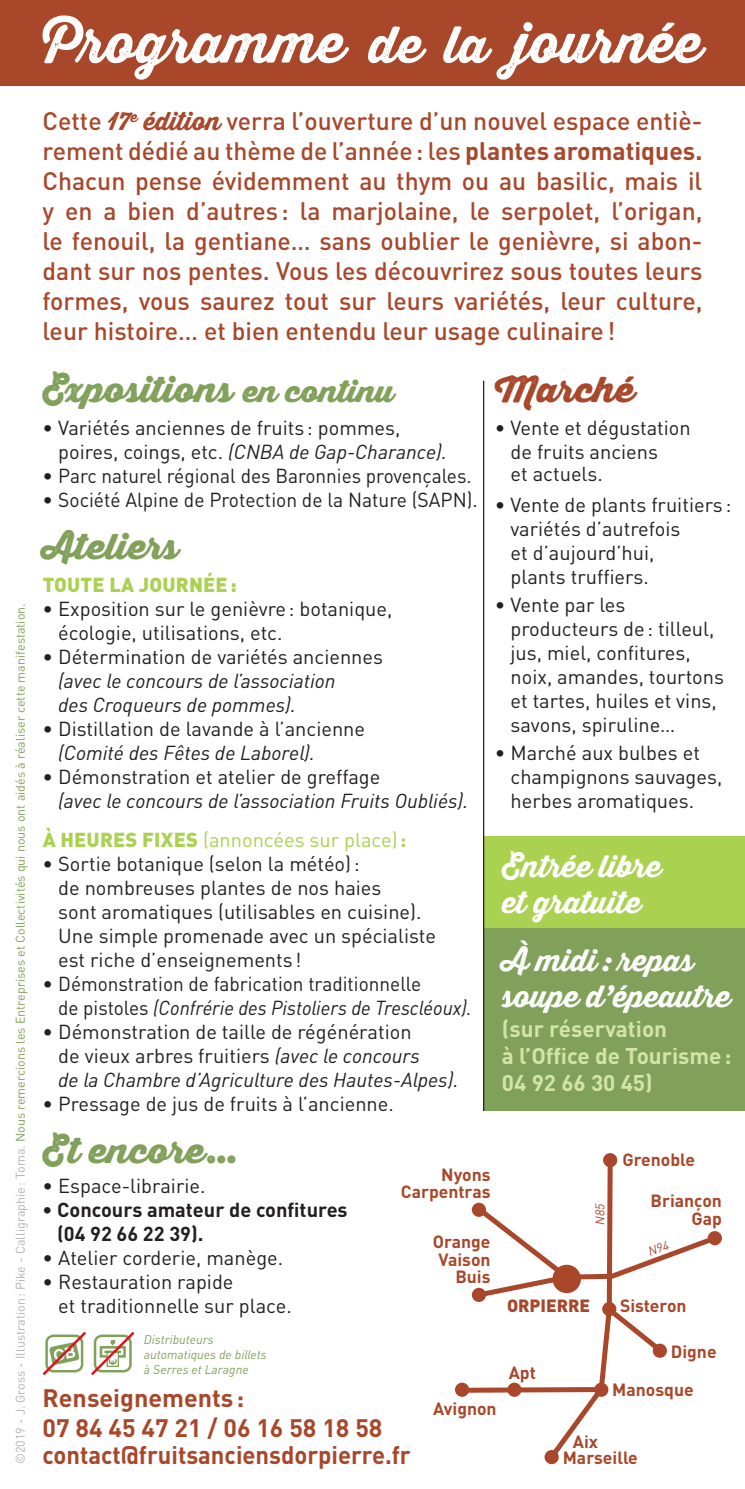
<style>
.page{position:relative;width:745px;height:1489px;background:#fff}
.page>*{position:absolute;margin:0;border:0;box-sizing:border-box;transform-origin:0 0}
.t1{font:55px "Thirsty Rough Bol";color:#fff}
.t2{font:35px "Thirsty Rough Blk";color:#81a15b}
.t3{font:35px "Thirsty Rough Blk";color:#a8472a}
.t4{font:30px/36px "Thirsty Rough Bol";color:#fff}
.t5{font:500 25px/30px "DINOT";color:#a8472a;text-align:justify}
.t6{font:700 25px/30px "DINOT";color:#a8472a}
.t7{font:700 25px "DINOT";color:#a8472a;scale:.95 1}
.t8{font:700 22.5px/27px "DINOT";color:#d3e5a6}
.t9{font:20px/24px "DINOT";color:#231f20}
.t10{font:italic 20px/24px "DIN Pro";color:#231f20}
.t11{font:italic 20px "DIN Pro";color:#231f20;scale:.95 1}
.t12{font:700 20px/24px "DINOT";color:#231f20}
.t13{font:20px "DINOT";color:#abd151}
.t14{font:900 20px "DINOT";letter-spacing:.01em;color:#abd151}
.t15{font:700 17.5px/17.5px "DINOT";color:#a8472a;text-align:right}
.t16{font:900 17.5px "DINOT";color:#a8472a}
.t17{font:12.5px "DINOT";color:#81a15b}
.t18{font:italic 12.5px/15px "DIN Pro";color:#81a15b}
.t19{font:italic 12.5px "DIN Pro";color:#a8472a}
.s1{color:#b2b3b7}
.s2{font-size:50px}
.s3{font-family:"Thirsty Rough Bol";font-weight:400}
.s4{font-weight:700}
.s5{font-size:30px}
.s6{font-family:"DINOT";font-style:normal}
.s7{font-weight:900}
.s8{font-family:"DIN Pro";font-style:italic}
</style>
<div class="page">
<div style="left:483px;top:836px;width:261px;height:92px;background:#abd151"></div>
<div style="left:483px;top:928px;width:261px;height:182px;background:#81a15b"></div>
<div style="left:0;top:0;width:744px;height:85px;background:#a8472a"></div>
<hr style="left:482px;top:380px;width:2px;height:730px;background:#231f20">
<svg style="left:42px;top:1331px;width:93px;height:45px"></svg>
<svg style="left:454px;top:1382px;width:15px;height:14px"></svg>
<div style="left:707px;top:1230px;width:14px;height:15px;background:#a8472a;border-radius:50%"></div>
<svg style="left:602px;top:1152px;width:15px;height:15px"></svg>
<div style="left:462px;top:1386px;width:139px;height:6px;background:#a8472a"></div>
<svg style="left:471px;top:1155px;width:249px;height:308px"></svg>
<p class="t17" style="left:12px;top:1463px;width:862px;rotate:-90deg"><span class="s1">©2019 - J. Gross - Illustration: Pike - Calligraphie: Toma.</span> Nous remercions les Entreprises et Collectivités qui nous ont aidés à réaliser cette manifestation.</p>
<h1 class="t1" style="left:43px;top:1px;width:661px">Programme <span class="s2">de la</span> journée</h1>
<p class="t5" style="left:43px;top:105px;width:661px">Cette <span class="s3">17</span><sup>e</sup> <span class="s3">édition</span> verra l’ouverture d’un nouvel espace entiè&shy;rement dédié au thème de l’année: les <span class="s4">plantes aromatiques.<br></span>Chacun pense évidemment au thym ou au basilic, mais il y en a bien d’autres: la marjolaine, le serpolet, l’origan, le fenouil, la gentiane… sans oublier le genièvre, si abon&shy;dant sur nos pentes. Vous les découvrirez sous toutes leurs formes, vous saurez tout sur leurs variétés, leur culture, leur histoire… et bien entendu leur usage culinaire!</p>
<h2 class="t2" style="left:43px;top:362px;width:353px">Expositions <span class="s5">en continu</span></h2>
<p class="t9" style="left:43px;top:414px;width:359px">• Variétés anciennes de fruits : pommes,</p>
<p class="t10" style="left:58px;top:439px;width:390px"><span class="s6">poires, coings, etc.</span> (CNBA de Gap-Charance).</p>
<p class="t9" style="left:43px;top:462px;width:430px">• Parc naturel régional des Baronnies provençales.</p>
<p class="t9" style="left:43px;top:486px;width:436px">• Société Alpine de Protection de la Nature (SAPN).</p>
<h2 class="t2" style="left:43px;top:519px;width:137px">Ateliers</h2>
<p class="t14" style="left:43px;top:571px;width:195px">TOUTE LA JOURNÉE:</p>
<p class="t9" style="left:58px;top:595px;width:335px;text-indent:-16px">• Exposition sur le genièvre: botanique, écologie, utilisations, etc.</p>
<p class="t9" style="left:43px;top:643px;width:342px">• Détermination de variétés anciennes</p>
<p class="t10" style="left:58px;top:668px;width:279px">(avec le concours de l’association des Croqueurs de pommes).</p>
<p class="t9" style="left:43px;top:715px;width:324px">• Distillation de lavande à l’ancienne</p>
<p class="t10" style="left:58px;top:740px;width:258px">(Comité des Fêtes de Laborel).</p>
<p class="t9" style="left:43px;top:763px;width:339px">• Démonstration et atelier de greffage</p>
<p class="t10" style="left:58px;top:788px;width:411px">(avec le concours de l’association Fruits Oubliés).</p>
<p class="t13" style="left:43px;top:826px;width:365px"><span class="s7">À HEURES FIXES</span> (annoncées sur place)<span class="s4">:</span></p>
<p class="t9" style="left:58px;top:850px;width:379px;text-indent:-16px">• Sortie botanique (selon la météo):<br>de nombreuses plantes de nos haies<br>sont aromatiques (utilisables en cuisine).<br>Une simple promenade avec un spécialiste est riche d’enseignements !</p>
<p class="t9" style="left:43px;top:970px;width:380px">• Démonstration de fabrication traditionnelle</p>
<p class="t11" style="left:58px;top:995px;width:436px"><span class="s6">de pistoles</span> (Confrérie des Pistoliers de Trescléoux).</p>
<p class="t9" style="left:58px;top:1018px;width:363px;text-indent:-16px">• Démonstration de taille de régénération de vieux arbres fruitiers <span class="s8">(avec le concours</span></p>
<p class="t10" style="left:58px;top:1067px;width:401px">de la Chambre d’Agriculture des Hautes-Alpes).</p>
<p class="t9" style="left:43px;top:1090px;width:352px">• Pressage de jus de fruits à l’ancienne.</p>
<h2 class="t2" style="left:43px;top:1123px;width:197px">Et encore…</h2>
<p class="t9" style="left:43px;top:1172px;width:164px">• Espace-librairie.</p>
<p class="t12" style="left:57px;top:1196px;width:292px;text-indent:-14px">• Concours amateur de confitures (04 92 66 22 39).</p>
<p class="t9" style="left:43px;top:1244px;width:242px">• Atelier corderie, manège.</p>
<p class="t9" style="left:58px;top:1268px;width:235px;text-indent:-16px">• Restauration rapide<br>et traditionnelle sur place.</p>
<h2 class="t3" style="left:494px;top:362px;width:141px">Marché</h2>
<p class="t9" style="left:510px;top:415px;width:182px;line-height:23.2px;text-indent:-16px">• Vente et dégustation de fruits anciens<br>et actuels.</p>
<p class="t9" style="left:510px;top:492px;width:222px;text-indent:-16px">• Vente de plants fruitiers : variétés d’autrefois<br>et d’aujourd’hui,<br>plants truffiers.</p>
<p class="t9" style="left:510px;top:592px;width:215px;text-indent:-16px">• Vente par les producteurs de: tilleul, jus, miel, confitures, noix, amandes, tourtons et tartes, huiles et vins, savons, spiruline…</p>
<p class="t9" style="left:510px;top:739px;width:213px;text-indent:-16px">• Marché aux bulbes et champignons sauvages, herbes aromatiques.</p>
<h3 class="t4" style="left:501px;top:847px;width:161px">Entrée libre et gratuite</h3>
<h3 class="t4" style="left:501px;top:941px;width:230px">À midi: repas soupe d’épeautre</h3>
<p class="t8" style="left:501px;top:1014px;width:231px">(sur réservation<br>à l’Office de Tourisme:<br>04 92 66 30 45)</p>
<p class="t15" style="left:622px;top:1149px;width:74px">Grenoble</p>
<p class="t15" style="left:400px;top:1164px;width:91px">Nyons<br>Carpentras</p>
<p class="t15" style="left:650px;top:1191px;width:73px">Briançon<br>Gap</p>
<p class="t19" style="left:592px;top:1224px;width:23px;rotate:-90deg">N85</p>
<p class="t15" style="left:432px;top:1232px;width:59px">Orange<br>Vaison<br>Buis</p>
<p class="t16" style="left:506px;top:1293px;width:85px">ORPIERRE</p>
<p class="t15" style="left:619px;top:1295px;width:68px">Sisteron</p>
<p class="t18" style="left:144px;top:1331px;width:124px">Distributeurs automatiques de billets à Serres et Laragne</p>
<p class="t6" style="left:43px;top:1381px;width:341px">Renseignements:<br>07 84 45 47 21 / 06 16 58 18 58</p>
<p class="t7" style="left:43px;top:1437px;width:389px">contact@fruitsanciensdorpierre.fr</p>
<p class="t15" style="left:433px;top:1398px;width:65px">Avignon</p>
<p class="t15" style="left:508px;top:1362px;width:29px">Apt</p>
<p class="t15" style="left:670px;top:1341px;width:47px">Digne</p>
<p class="t15" style="left:572px;top:1431px;width:27px">Aix</p>
<p class="t15" style="left:612px;top:1380px;width:83px">Manosque</p>
<p class="t15" style="left:562px;top:1448px;width:77px">Marseille</p>
</div>
